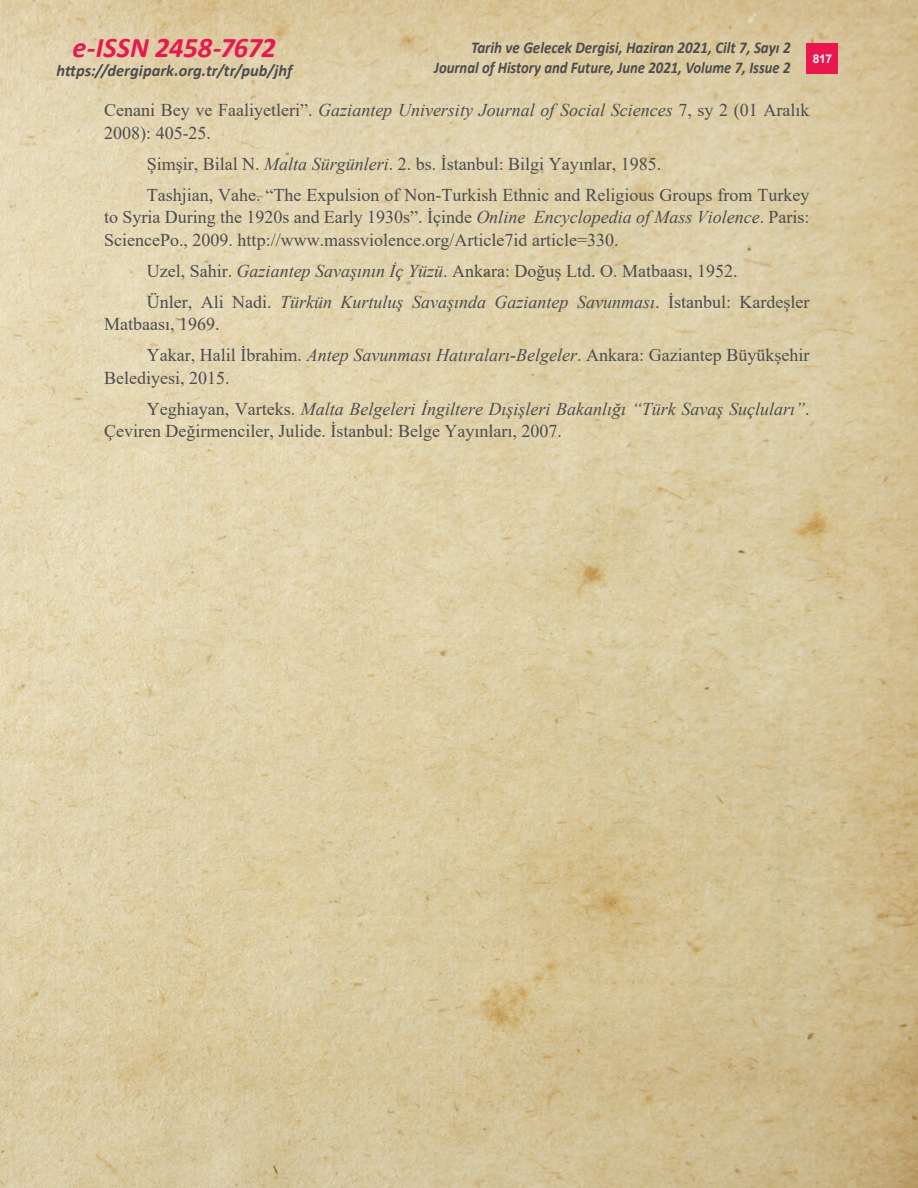
<style>
.page{position:relative;width:918px;height:1188px;background:#fff}
.page>*{position:absolute;margin:0;border:0;box-sizing:border-box;transform-origin:0 0}
.t1{font:italic 700 28.5px "Calibri";letter-spacing:-.005em;color:#ed154d}
.ANA_METİN_STİLİ_TEK{font:18px/22.5px "Times New Roman";color:#4b4c4d}
.t2{font:italic 700 16.5px "Calibri";color:#4b4c4d;scale:.89 1}
.t3{font:italic 700 16.5px "Calibri";color:#4b4c4d;scale:.91 1}
.t4{font:italic 700 16.5px "Calibri";color:#4b4c4d}
.t5{font:700 12px "Arial";color:#fff}
.s1{font-style:italic}
</style>
<div class="page">
<img style="left:0;top:0;width:918px;height:1188px">
<div style="left:807px;top:43px;width:31px;height:30px;background:#ed154d"></div>
<h1 class="t1" style="left:73px;top:27px;width:205px">e-ISSN 2458-7672</h1>
<p class="t3" style="left:471px;top:36px;width:353px">Tarih ve Gelecek Dergisi, Haziran 2021, Cilt 7, Sayı 2</p>
<p class="t4" style="left:56px;top:59px;width:237px">https://dergipark.org.tr/tr/pub/jhf</p>
<p class="t2" style="left:434px;top:56px;width:402px">Journal of History and Future, June 2021, Volume 7, Issue 2</p>
<p class="t5" style="left:813px;top:50px;width:21px">817</p>
<p class="ANA_METİN_STİLİ_TEK" style="left:104px;top:99px;width:707px">Cenani Bey ve Faaliyetleri”. <span class="s1">Gaziantep University Journal of Social Sciences</span> 7, sy 2 (01 Aralık<br>2008): 405-25.</p>
<p class="ANA_METİN_STİLİ_TEK" style="left:147px;top:152px;width:516px">Şimşir, Bilal N. <span class="s1">Malta Sürgünleri</span>. 2. bs. İstanbul: Bilgi Yayınlar, 1985.</p>
<p class="ANA_METİN_STİLİ_TEK" style="left:104px;top:183px;width:707px;text-align:justify;text-indent:43px">Tashjian, Vahe. “The Expulsion of Non-Turkish Ethnic and Religious Groups from Turkey to Syria During the 1920s and Early 1930s”. İçinde <span class="s1">Online Encyclopedia of Mass Violence</span>. Paris:<br>SciencePo., 2009. http://www.massviolence.org/Article7id article=330.</p>
<p class="ANA_METİN_STİLİ_TEK" style="left:147px;top:259px;width:592px">Uzel, Sahir. <span class="s1">Gaziantep Savaşının İç Yüzü</span>. Ankara: Doğuş Ltd. O. Matbaası, 1952.</p>
<p class="ANA_METİN_STİLİ_TEK" style="left:104px;top:290px;width:707px;text-indent:43px">Ünler, Ali Nadi. <span class="s1">Türkün Kurtuluş Savaşında Gaziantep Savunması</span>. İstanbul: Kardeşler<br>Matbaası, 1969.</p>
<p class="ANA_METİN_STİLİ_TEK" style="left:104px;top:344px;width:707px;text-indent:43px">Yakar, Halil İbrahim. <span class="s1">Antep Savunması Hatıraları-Belgeler</span>. Ankara: Gaziantep Büyükşehir<br>Belediyesi, 2015.</p>
<p class="ANA_METİN_STİLİ_TEK" style="left:104px;top:397px;width:707px;text-indent:43px">Yeghiayan, Varteks. <span class="s1">Malta Belgeleri İngiltere Dışişleri Bakanlığı “Türk Savaş Suçluları”</span>.<br>Çeviren Değirmenciler, Julide. İstanbul: Belge Yayınları, 2007.</p>
</div>
